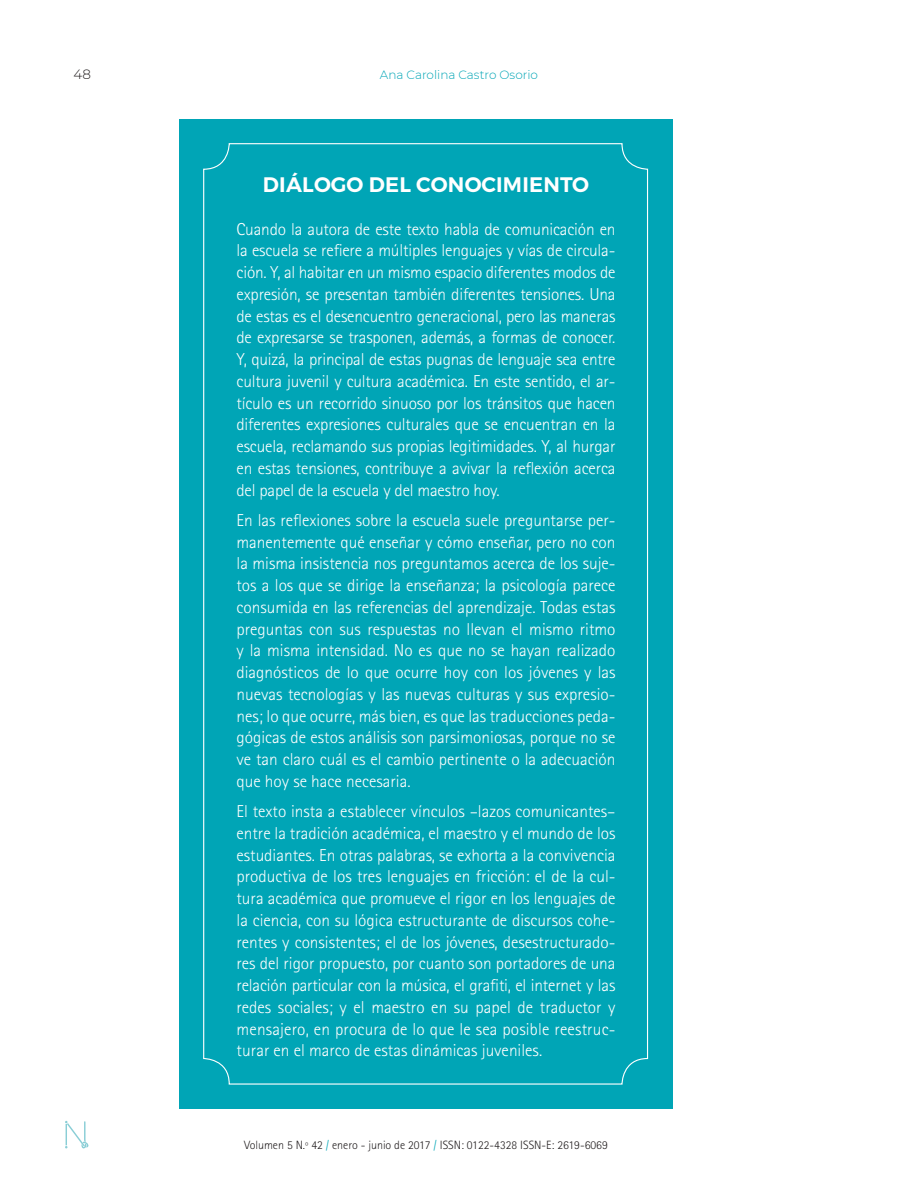
<style>
.page{position:relative;width:918px;height:1188px;background:#fff}
.page>*{position:absolute;margin:0;border:0;box-sizing:border-box;transform-origin:0 0}
.T1{font:600 21px "Montserrat";letter-spacing:.01em;color:#fff}
.bloque_texto_ini{font:300 17.25px/21.8px "Rotis Sans Serif";color:#fff;text-align:justify}
.t1{font:300 13.5px "Montserrat";color:#231f20}
.t2{font:300 12px "Rotis Sans Serif";color:#231f20}
.t3{font:300 12px "Montserrat";color:#00a5b6}
.s1{color:#00a5b6}
</style>
<div class="page">
<svg style="left:65px;top:1121px;width:24px;height:27px"></svg>
<div style="left:179px;top:119px;width:493px;height:990px;background:#00a5b6"></div>
<p class="t1" style="left:74px;top:65px;width:19px">48</p>
<p class="t3" style="left:380px;top:67px;width:160px">Ana Carolina Castro Osorio</p>
<p class="T1" style="left:263px;top:171px;width:328px">DIÁLOGO DEL CONOCIMIENTO</p>
<p class="bloque_texto_ini" style="left:237px;top:218px;width:381px">Cuando la autora de este texto habla de comunicación en la escuela se refiere a múltiples lenguajes y vías de circula&shy;ción. Y, al habitar en un mismo espacio diferentes modos de expresión, se presentan también diferentes tensiones. Una de estas es el desencuentro generacional, pero las maneras de expresarse se trasponen, además, a formas de conocer.<br>Y, quizá, la principal de estas pugnas de lenguaje sea entre cultura juvenil y cultura académica. En este sentido, el ar&shy;tículo es un recorrido sinuoso por los tránsitos que hacen diferentes expresiones culturales que se encuentran en la escuela, reclamando sus propias legitimidades. Y, al hurgar en estas tensiones, contribuye a avivar la reflexión acerca del papel de la escuela y del maestro hoy.</p>
<p class="bloque_texto_ini" style="left:237px;top:509px;width:381px">En las reflexiones sobre la escuela suele preguntarse per&shy;manentemente qué enseñar y cómo enseñar, pero no con la misma insistencia nos preguntamos acerca de los suje&shy;tos a los que se dirige la enseñanza; la psicología parece consumida en las referencias del aprendizaje. Todas estas preguntas con sus respuestas no llevan el mismo ritmo y la misma intensidad. No es que no se hayan realizado diagnósticos de lo que ocurre hoy con los jóvenes y las nuevas tecnologías y las nuevas culturas y sus expresio&shy;nes; lo que ocurre, más bien, es que las traducciones peda&shy;gógicas de estos análisis son parsimoniosas, porque no se ve tan claro cuál es el cambio pertinente o la adecuación que hoy se hace necesaria.</p>
<p class="bloque_texto_ini" style="left:237px;top:800px;width:381px">El texto insta a establecer vínculos –lazos comunicantes– entre la tradición académica, el maestro y el mundo de los estudiantes. En otras palabras, se exhorta a la convivencia productiva de los tres lenguajes en fricción: el de la cul&shy;tura académica que promueve el rigor en los lenguajes de la ciencia, con su lógica estructurante de discursos cohe&shy;rentes y consistentes; el de los jóvenes, desestructurado&shy;res del rigor propuesto, por cuanto son portadores de una relación particular con la música, el grafiti, el internet y las redes sociales; y el maestro en su papel de traductor y mensajero, en procura de lo que le sea posible reestruc&shy;turar en el marco de estas dinámicas juveniles.</p>
<p class="t2" style="left:244px;top:1138px;width:365px">Volumen 5 N.º 42 <span class="s1">/</span> enero - junio de 2017 <span class="s1">/</span> ISSN: 0122-4328 ISSN-E: 2619-6069</p>
</div>
